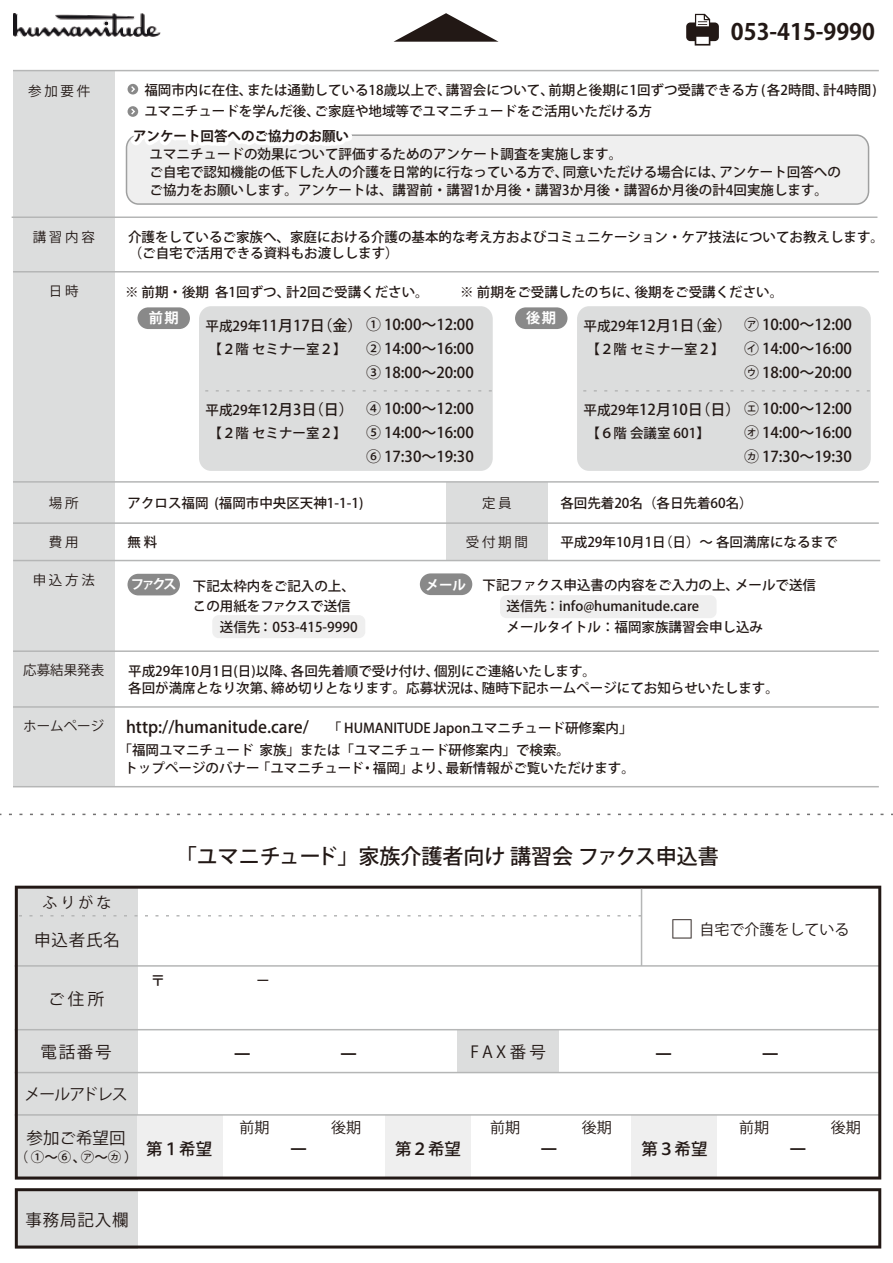
<style>
.page{position:relative;width:893px;height:1263px;background:#fff}
.page>*{position:absolute;margin:0;border:0;box-sizing:border-box;transform-origin:0 0}
.t1{font:700 22.5px "Koz Go Pro";color:#221815}
.t2{font:500 21px "Koz Go Pro";color:#221815}
.t3{font:16.5px "Koz Go Pro";letter-spacing:.05em;color:#221815}
.t4{font:500 16.5px "Koz Go Pro";color:#221815}
.t5{font:15.75px "Koz Go Pro";letter-spacing:-.05em;color:#221815}
.t6{font:500 15px/24px "Koz Go Pro";color:#221815;text-align:justify}
.t7{font:15px "Koz Go Pro";color:#221815}
.t8{font:700 14.25px "Koz Go Pro";color:#fff}
.t9{font:500 13.5px/21px "Koz Go Pro";color:#221815}
.t10{font:13.5px "Koz Go Pro";letter-spacing:.2em;color:#221815}
.t11{font:700 13.5px "Koz Go Pro";color:#221815}
.t12{font:700 13.5px "Koz Go Pro";letter-spacing:-.2em;color:#fff}
.s1{font-size:13.5px}
.s2{font-size:16.5px}
.s3{font-size:24px}
.s4{font-weight:400}
</style>
<div class="page">
<div style="left:212px;top:615px;width:153px;height:23px;background:#efefef;border-radius:6px"></div>
<div style="left:500px;top:595px;width:217px;height:23px;background:#efefef;border-radius:6px"></div>
<div style="left:13px;top:71px;width:101px;height:716px;background:#dcdddd"></div>
<div style="left:446px;top:482px;width:102px;height:79px;background:#dcdddd"></div>
<hr style="left:13px;top:650px;width:866px;height:2px;background:#b5b6b6">
<hr style="left:13px;top:706px;width:866px;height:2px;background:#b5b6b6">
<hr style="left:13px;top:271px;width:866px;height:1px;background:#b5b6b6">
<hr style="left:13px;top:522px;width:866px;height:2px;background:#b5b6b6">
<hr style="left:13px;top:481px;width:866px;height:2px;background:#b5b6b6">
<hr style="left:13px;top:70px;width:866px;height:1px;background:#b5b6b6">
<hr style="left:13px;top:786px;width:866px;height:1px;background:#b5b6b6">
<svg style="left:394px;top:13px;width:105px;height:29px"></svg>
<div style="left:128px;top:574px;width:52px;height:21px;background:#898989;border-radius:11px"></div>
<div style="left:420px;top:573px;width:52px;height:22px;background:#898989;border-radius:11px"></div>
<img style="left:13px;top:13px;width:106px;height:24px">
<hr style="left:13px;top:560px;width:867px;height:1px;background:#b5b6b6">
<svg style="left:686px;top:14px;width:33px;height:32px"></svg>
<hr style="left:12px;top:216px;width:865px;height:2px;background:#b5b6b6">
<div style="left:138px;top:307px;width:52px;height:22px;background:#898989;border-radius:11px"></div>
<div style="left:199px;top:306px;width:294px;height:165px;background:#dcdddd;border-radius:12px"></div>
<svg style="left:205px;top:390px;width:287px;height:2px"></svg>
<div style="left:515px;top:307px;width:52px;height:22px;background:#898989;border-radius:11px"></div>
<div style="left:577px;top:306px;width:294px;height:165px;background:#dcdddd;border-radius:12px"></div>
<svg style="left:583px;top:390px;width:287px;height:2px"></svg>
<svg style="left:0;top:814px;width:893px;height:1px"></svg>
<svg style="left:15px;top:886px;width:866px;height:293px"></svg>
<svg style="left:15px;top:1188px;width:866px;height:60px"></svg>
<div style="left:126px;top:135px;width:742px;height:69px;background:#efefef;border-radius:12px"></div>
<div style="left:126px;top:134px;width:743px;height:71px;border:2px solid #9fa0a0;border-radius:12px"></div>
<svg style="left:119px;top:13px;width:239px;height:144px"></svg>
<hr style="left:641px;top:889px;width:1px;height:77px;background:#b5b6b6">
<h1 class="t1" style="left:731px;top:18px;width:146px">053-415-9990</h1>
<p class="t10" style="left:28px;top:82px;width:64px">参加要件</p>
<p class="t9" style="left:144px;top:81px;width:734px">福岡市内に在住、または通勤している18歳以上で、講習会について、前期と後期に1回ずつ受講できる方 (各2時間、計4時間)ユマニチュードを学んだ後、ご家庭や地域等でユマニチュードをご活用いただける方</p>
<p class="t11" style="left:133px;top:127px;width:217px">アンケート回答へのご協力のお願い</p>
<p class="t9" style="left:150px;top:146px;width:693px;line-height:18px">ユマニチュードの効果について評価するためのアンケート調査を実施します。<br>ご自宅で認知機能の低下した人の介護を日常的に行なっている方で、同意いただける場合には、アンケート回答へのご協力をお願いします。アンケートは、講習前・講習1か月後・講習3か月後・講習6か月後の計4回実施します。</p>
<p class="t10" style="left:33px;top:228px;width:64px">講習内容</p>
<p class="t9" style="left:128px;top:229px;width:757px;line-height:16.5px">介護をしているご家族へ、家庭における介護の基本的な考え方およびコミュニケーション・ケア技法についてお教えします。（ご自宅で活用できる資料もお渡しします）</p>
<p class="t10" style="left:49px;top:282px;width:31px">日時</p>
<p class="t9" style="left:125px;top:282px;width:305px">※ 前期・後期 各1回ずつ、計2回ご受講ください。</p>
<p class="t9" style="left:460px;top:282px;width:324px">※ 前期をご受講したのちに、後期をご受講ください。</p>
<p class="t8" style="left:149px;top:308px;width:31px">前期</p>
<p class="t6" style="left:366px;top:314px;width:109px;text-indent:-161px"><span class="s1">平成29年</span>11月17日（金） ① 10:00～12:00<br>② 14:00～16:00<br>③ 18:00～20:00</p>
<p class="t9" style="left:209px;top:339px;width:140px">【２階 セミナー室２】</p>
<p class="t8" style="left:526px;top:308px;width:31px">後期</p>
<p class="t6" style="left:583px;top:314px;width:150px"><span class="s1">平成29年</span>12月1日（金）</p>
<p class="t9" style="left:587px;top:339px;width:140px">【２階 セミナー室２】</p>
<p class="t6" style="left:744px;top:314px;width:109px">㋐ 10:00～12:00㋑ 14:00～16:00㋒ 18:00～20:00</p>
<p class="t6" style="left:205px;top:398px;width:150px"><span class="s1">平成29年</span>12月3日（日）</p>
<p class="t9" style="left:209px;top:423px;width:140px">【２階 セミナー室２】</p>
<p class="t6" style="left:366px;top:398px;width:109px">④ 10:00～12:00<br>⑤ 14:00～16:00<br>⑥ 17:30～19:30</p>
<p class="t6" style="left:744px;top:398px;width:109px;text-indent:-161px"><span class="s1">平成29年</span>12月10日（日）㋓ 10:00～12:00㋔ 14:00～16:00㋕ 17:30～19:30</p>
<p class="t9" style="left:587px;top:423px;width:125px">【６階 会議室 601】</p>
<p class="t10" style="left:49px;top:494px;width:31px">場所</p>
<p class="t9" style="left:128px;top:493px;width:237px">アクロス福岡 (福岡市中央区天神1-1-1)</p>
<p class="t10" style="left:482px;top:494px;width:31px">定員</p>
<p class="t9" style="left:560px;top:493px;width:194px">各回先着20名（各日先着60名）</p>
<p class="t10" style="left:49px;top:534px;width:31px">費用</p>
<p class="t9" style="left:128px;top:533px;width:31px">無料</p>
<p class="t10" style="left:466px;top:534px;width:64px">受付期間</p>
<p class="t9" style="left:560px;top:533px;width:279px">平成29年10月1日（日）～ 各回満席になるまで</p>
<p class="t10" style="left:33px;top:571px;width:64px">申込方法</p>
<p class="t10" style="left:23px;top:661px;width:82px">応募結果発表</p>
<p class="t10" style="left:23px;top:717px;width:82px">ホームページ</p>
<p class="t12" style="left:131px;top:576px;width:47px">ファクス</p>
<p class="t12" style="left:426px;top:577px;width:42px">メール</p>
<p class="t9" style="left:480px;top:575px;width:338px">下記ファクス申込書の内容をご入力の上、メールで送信　　送信先：info@humanitude.care<br>　　メールタイトル：福岡家族講習会申し込み</p>
<p class="t9" style="left:128px;top:663px;width:652px;line-height:16.5px">平成29年10月1日(日)以降、各回先着順で受け付け、個別にご連絡いたします。<br>各回が満席となり次第、締め切りとなります。応募状況は、随時下記ホームページにてお知らせいたします。</p>
<p class="t9" style="left:193px;top:577px;width:163px;line-height:19.5px">下記太枠内をご記入の上、この用紙をファクスで送信</p>
<p class="t9" style="left:193px;top:617px;width:166px">　　送信先：053-415-9990</p>
<p class="t9" style="left:119px;top:717px;width:516px;line-height:22.5px;text-indent:8px"><span class="s2">http://humanitude.care/</span> 「 HUMANITUDE Japonユマニチュード研修案内」「福岡ユマニチュード 家族」または「ユマニチュード研修案内」で検索。</p>
<p class="t9" style="left:125px;top:758px;width:512px">トップページのバナー「ユマニチュード・福岡」より、最新情報がご覧いただけます。</p>
<p class="t7" style="left:43px;top:893px;width:70px">ふりがな</p>
<p class="t3" style="left:34px;top:929px;width:87px">申込者氏名</p>
<h2 class="t2" style="left:176px;top:843px;width:544px">「ユマニチュード」家族介護者向け 講習会 ファクス申込書</h2>
<p class="t7" style="left:670px;top:919px;width:181px"><span class="s3">□</span> 自宅で介護をしている</p>
<p class="t3" style="left:48px;top:988px;width:58px">ご住所</p>
<p class="t3" style="left:41px;top:1041px;width:72px">電話番号</p>
<p class="t5" style="left:25px;top:1083px;width:105px">メールアドレス</p>
<p class="t3" style="left:27px;top:1127px;width:100px">参加ご希望回</p>
<p class="t9" style="left:15px;top:1147px;width:124px"><span class="s4">（</span> ①～⑥、㋐～㋕）</p>
<h2 class="t2" style="left:232px;top:1041px;width:22px">－</h2>
<h2 class="t2" style="left:338px;top:1041px;width:22px">－</h2>
<p class="t3" style="left:470px;top:1041px;width:77px">FAX番号</p>
<h2 class="t2" style="left:653px;top:1041px;width:22px">－</h2>
<h2 class="t2" style="left:760px;top:1041px;width:22px">－</h2>
<p class="t7" style="left:240px;top:1118px;width:31px">前期</p>
<p class="t7" style="left:331px;top:1118px;width:31px">後期</p>
<p class="t7" style="left:490px;top:1118px;width:31px">前期</p>
<p class="t7" style="left:582px;top:1118px;width:31px">後期</p>
<h2 class="t2" style="left:539px;top:1136px;width:22px">－</h2>
<p class="t4" style="left:146px;top:1138px;width:67px">第１希望</p>
<p class="t4" style="left:395px;top:1138px;width:67px">第２希望</p>
<p class="t4" style="left:641px;top:1138px;width:67px">第３希望</p>
<h2 class="t2" style="left:288px;top:1136px;width:22px">－</h2>
<p class="t7" style="left:739px;top:1118px;width:31px">前期</p>
<p class="t7" style="left:831px;top:1118px;width:31px">後期</p>
<h2 class="t2" style="left:788px;top:1136px;width:22px">－</h2>
<p class="t3" style="left:26px;top:1209px;width:105px">事務局記入欄</p>
</div>
